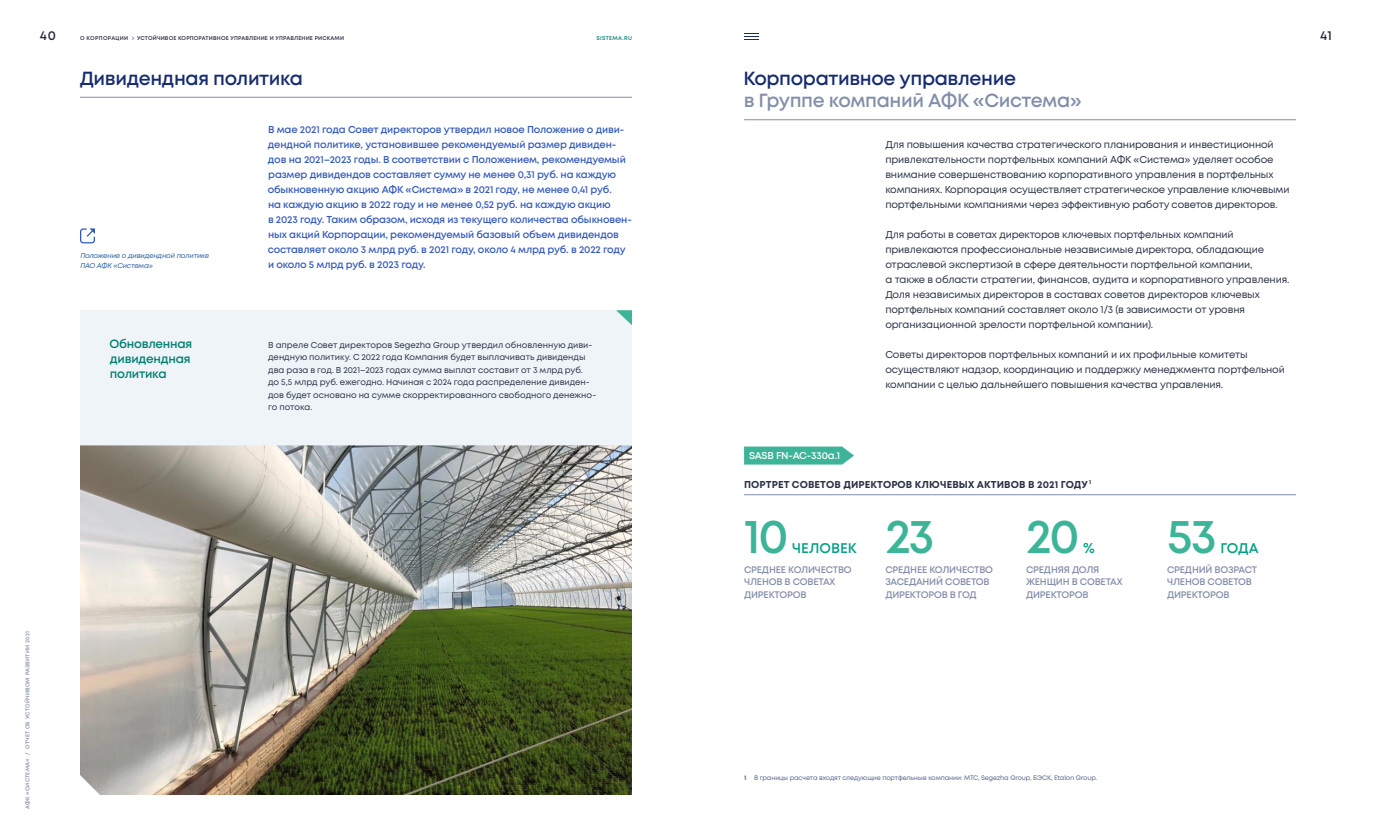
<style>
.page{position:relative;width:1376px;height:840px;background:#fff}
.page>*{position:absolute;margin:0;border:0;box-sizing:border-box;transform-origin:0 0}
.t1{font:600 48px "Mont";letter-spacing:-.045em;color:#3cb497}
.t2{font:600 19px "Mont";letter-spacing:-.02em;color:#172b70}
.t3{font:600 19px "Mont";letter-spacing:-.02em;color:#838ea9}
.t4{font:600 15px "Mont";color:#00a082}
.t5{font:600 14px "Mont";color:#00a082}
.t6{font:600 13px "Mont";color:#23263a}
.t7{font:600 12px/15px "Mont";letter-spacing:-.02em;color:#007d70}
.t8{font:10px/15px "Mont";letter-spacing:-.015em;color:#2a3246}
.t9{font:600 10px/15px "Mont";letter-spacing:-.015em;color:#355aba}
.t10{font:700 10px "Mont";letter-spacing:.01em;color:#2a3246}
.t11{font:600 10px "Mont";letter-spacing:-.015em;color:#fff}
.t12{font:600 9.5px/12.5px "Mont";letter-spacing:-.02em;color:#838ea9}
.t13{font:8.5px/12.5px "Mont";letter-spacing:-.005em;color:#2a3246}
.t14{font:italic 7px/10px "Mont";letter-spacing:-.02em;color:#22599b}
.t15{font:6.5px "Mont";letter-spacing:-.015em;color:#56628c}
.t16{font:600 5.5px "Mont";color:#23263a}
.t17{font:600 5.5px "Mont";letter-spacing:.04em;color:#838ea9}
.t18{font:600 5.5px "Mont";letter-spacing:.06em;color:#007d70}
.s1{color:#6e95ce}
.s2{font-weight:700}
</style>
<div class="page">
<hr style="left:80px;top:97px;width:552px;height:1px;background:#888fa3">
<div style="left:80px;top:310px;width:552px;height:135px;background:#eff4f8"></div>
<svg style="left:616px;top:310px;width:16px;height:15px"></svg>
<svg style="left:80px;top:228px;width:15px;height:15px"></svg>
<img style="left:80px;top:445px;width:552px;height:350px">
<hr style="left:744px;top:120px;width:552px;height:1px;background:#888fa3">
<hr style="left:744px;top:494px;width:552px;height:1px;background:#838ea9">
<svg style="left:744px;top:447px;width:110px;height:18px;background:#4ab99e"></svg>
<svg style="left:744px;top:33px;width:15px;height:7px"></svg>
<h3 class="t6" style="left:40px;top:27px;width:18px">40</h3>
<p class="t16" style="left:80px;top:35px;width:12px">о корпорации</p>
<p class="t16" style="left:137px;top:35px;width:9px">Устойчивое</p>
<p class="t16" style="left:178px;top:35px;width:5px">корпоративное</p>
<p class="t16" style="left:231px;top:35px;width:5px">управление</p>
<p class="t16" style="left:270px;top:35px;width:11px">и управление</p>
<p class="t16" style="left:315px;top:35px;width:6px">рисками</p>
<p class="t18" style="left:596px;top:35px;width:37px">SISTEMA.RU</p>
<h3 class="t6" style="left:1320px;top:27px;width:13px">41</h3>
<h2 class="t2" style="left:80px;top:66px;width:225px">Дивидендная политика</h2>
<p class="t14" style="left:80px;top:250px;width:130px">Положение о дивидендной политике<br>ПАО АФК «Система»</p>
<p class="t7" style="left:110px;top:336px;width:84px">Обновленная дивидендная политика</p>
<p class="t9" style="left:268px;top:122px;width:366px">В мае 2021 года Совет директоров утвердил новое Положение о диви&shy;дендной политике, установившее рекомендуемый размер дивиден&shy;дов на 2021–2023 годы. В соответствии с Положением, рекомендуемый размер дивидендов составляет сумму не менее 0,31 руб. на каждую обыкновенную акцию АФК «Система» в 2021 году, не менее 0,41 руб.<br>на каждую акцию в 2022 году и не менее 0,52 руб. на каждую акцию<br>в 2023 году. Таким образом, исходя из текущего количества обыкновен&shy;ных акций Корпорации, рекомендуемый базовый объем дивидендов составляет около 3 млрд руб. в 2021 году, около 4 млрд руб. в 2022 году и около 5 млрд руб. в 2023 году.</p>
<p class="t13" style="left:268px;top:338px;width:330px">В апреле Совет директоров Segezha Group утвердил обновленную диви&shy;дендную политику. С 2022 года Компания будет выплачивать дивиденды два раза в год. В 2021–2023 годах сумма выплат составит от 3 млрд руб.<br>до 5,5 млрд руб. ежегодно. Начиная с 2024 года распределение дивиден&shy;дов будет основано на сумме скорректированного свободного денежно&shy;го потока.</p>
<h2 class="t2" style="left:743px;top:66px;width:274px">Корпоративное управление</h2>
<h2 class="t3" style="left:744px;top:89px;width:340px">в Группе компаний АФК «Система»</h2>
<p class="t8" style="left:885px;top:137px;width:406px">Для повышения качества стратегического планирования и инвестиционной привлекательности портфельных компаний АФК «Система» уделяет особое внимание совершенствованию корпоративного управления в портфельных компаниях. Корпорация осуществляет стратегическое управление ключевыми портфельными компаниями через эффективную работу советов директоров.</p>
<p class="t8" style="left:885px;top:227px;width:406px">Для работы в советах директоров ключевых портфельных компаний привлекаются профессиональные независимые директора, обладающие отраслевой экспертизой в сфере деятельности портфельной компании,<br>а также в области стратегии, финансов, аудита и корпоративного управления.<br>Доля независимых директоров в составах советов директоров ключевых портфельных компаний составляет около 1/3 (в зависимости от уровня организационной зрелости портфельной компании).</p>
<p class="t8" style="left:885px;top:347px;width:401px">Советы директоров портфельных компаний и их профильные комитеты осуществляют надзор, координацию и поддержку менеджмента портфельной компании с целью дальнейшего повышения качества управления.</p>
<p class="t17" style="left:24px;top:809px;width:179px;rotate:-90deg">АФК «СИСТЕМА» <span class="s1">/</span> ОТЧЕТ ОБ УСТОЙЧИВОМ РАЗВИТИИ 2021</p>
<p class="t11" style="left:749px;top:449px;width:93px">SASB FN-AC-330a.1</p>
<p class="t10" style="left:744px;top:478px;width:349px">ПОРТРЕТ СОВЕТОВ ДИРЕКТОРОВ КЛЮЧЕВЫХ АКТИВОВ В 2021 ГОДУ <sup>1</sup></p>
<h1 class="t1" style="left:885px;top:505px;width:51px">23</h1>
<p class="t12" style="left:885px;top:563px;width:109px">СРЕДНЕЕ КОЛИЧЕСТВО<br>ЗАСЕДАНИЙ СОВЕТОВ<br>ДИРЕКТОРОВ В ГОД</p>
<h1 class="t1" style="left:744px;top:505px;width:46px">10</h1>
<h1 class="t1" style="left:1026px;top:505px;width:55px">20</h1>
<h3 class="t4" style="left:1083px;top:538px;width:13px">%</h3>
<p class="t12" style="left:1026px;top:563px;width:98px">СРЕДНЯЯ ДОЛЯ<br>ЖЕНЩИН В СОВЕТАХ<br>ДИРЕКТОРОВ</p>
<h3 class="t5" style="left:792px;top:539px;width:66px">ЧЕЛОВЕК</h3>
<p class="t12" style="left:744px;top:563px;width:109px">СРЕДНЕЕ КОЛИЧЕСТВО<br>ЧЛЕНОВ В СОВЕТАХ<br>ДИРЕКТОРОВ</p>
<h1 class="t1" style="left:1167px;top:505px;width:51px">53</h1>
<h3 class="t5" style="left:1220px;top:539px;width:40px">ГОДА</h3>
<p class="t12" style="left:1167px;top:563px;width:92px">СРЕДНИЙ ВОЗРАСТ<br>ЧЛЕНОВ СОВЕТОВ<br>ДИРЕКТОРОВ</p>
<p class="t15" style="left:744px;top:774px;width:355px"><span class="s2">1</span> В границы расчета входят следующие портфельные компании: МТС, Segezha Group, БЭСК, Etalon Group.</p>
</div>
